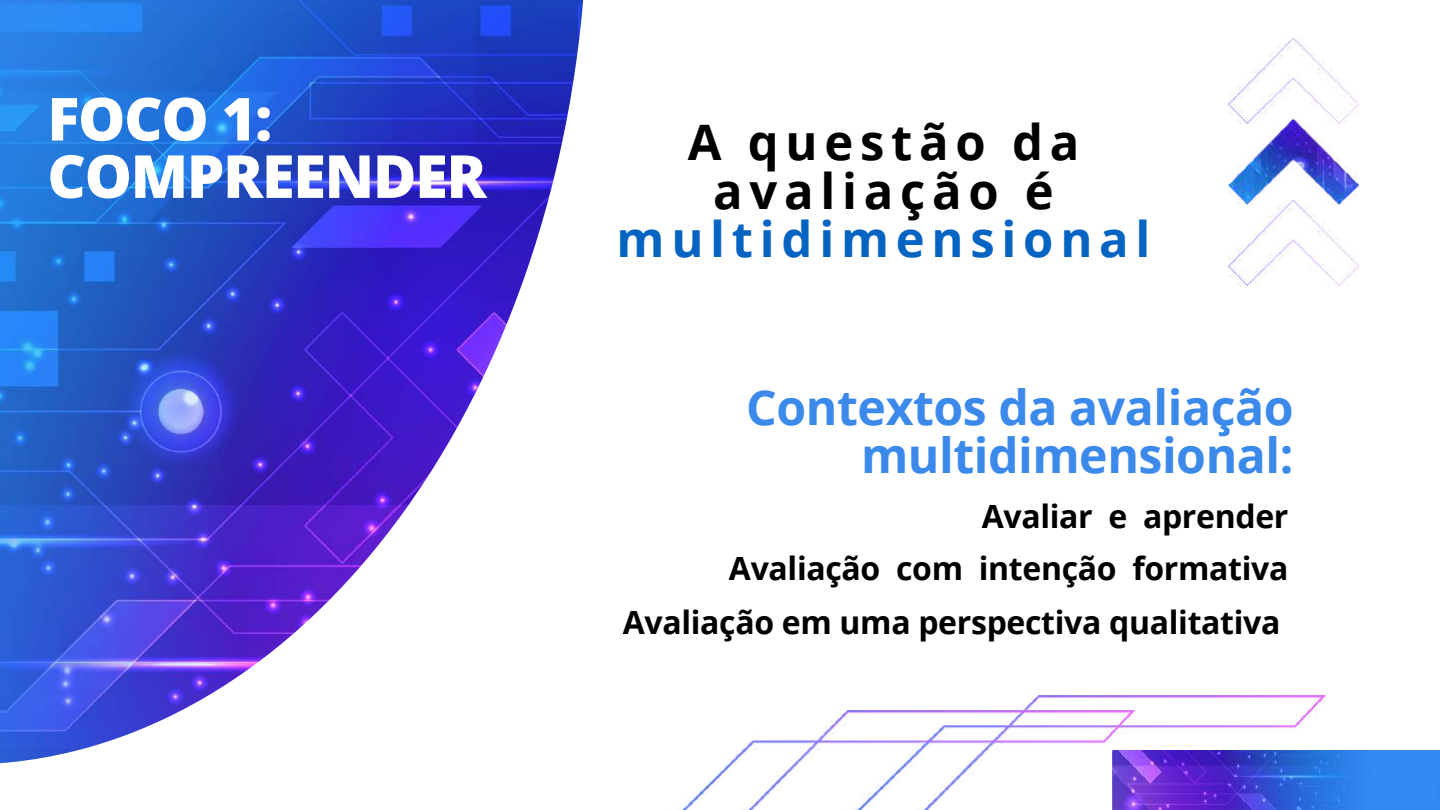
<style>
.page{position:relative;width:1440px;height:810px;background:#fff}
.page>*{position:absolute;margin:0;border:0;box-sizing:border-box;transform-origin:0 0}
.t1{font:800 59.4px/57.3px "Open Sans";letter-spacing:-.02em;color:#fff}
.t2{font:700 49px/48.8px "Open Sans";letter-spacing:.14em;color:#000;text-align:center}
.t3{font:700 49px "Open Sans";letter-spacing:.14em;color:#0563c1}
.t4{font:700 48.2px/48px "Open Sans";letter-spacing:-.01em;color:#3c89ec;text-align:right}
.t5{font:700 32px/52.9px "Open Sans";letter-spacing:-.01em;color:#000;text-align:right}
</style>
<div class="page">
<img style="left:0;top:0;width:584px;height:764px">
<img style="left:1325px;top:751px;width:115px;height:59px">
<img style="left:846px;top:695px;width:479px;height:115px">
<img style="left:543px;top:711px;width:591px;height:99px">
<img style="left:1228px;top:39px;width:131px;height:81px">
<img style="left:1228px;top:204px;width:131px;height:81px">
<img style="left:1228px;top:120px;width:131px;height:84px">
<h1 class="t1" style="left:47px;top:89px;width:441px">FOCO 1:<br>COMPREENDER</h1>
<h2 class="t2" style="left:688px;top:116px;width:393px">A questão da avaliação é</h2>
<h2 class="t3" style="left:617px;top:205px;width:536px">multidimensional</h2>
<h3 class="t4" style="left:746px;top:383px;width:549px">Contextos da avaliação multidimensional:</h3>
<p class="t5" style="left:623px;top:489px;width:667px">Avaliar e aprender<br>Avaliação com intenção formativa<br>Avaliação em uma perspectiva qualitativa</p>
</div>
